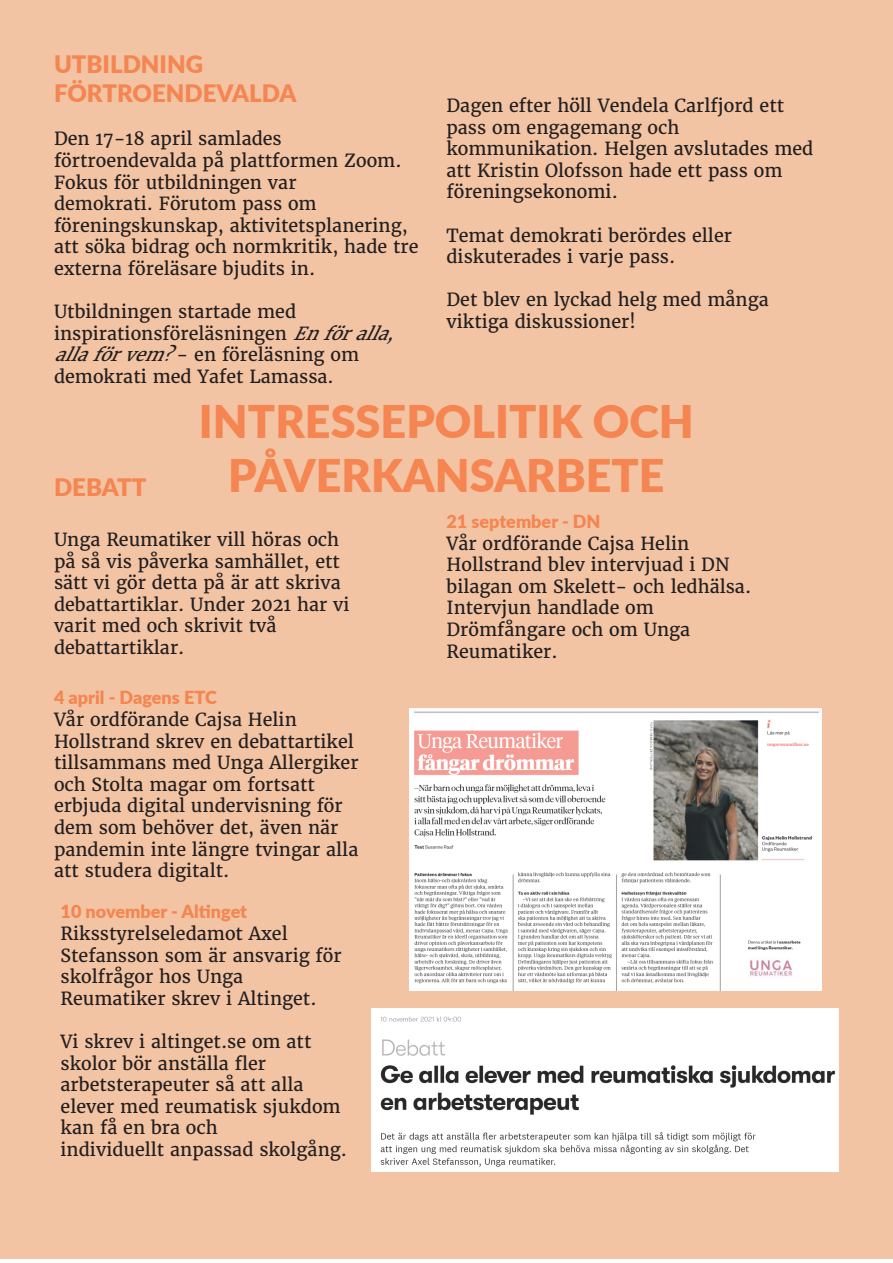
<style>
.page{position:relative;width:893px;height:1263px;background:#fff}
.page>*{position:absolute;margin:0;border:0;box-sizing:border-box;transform-origin:0 0}
.t1{font:900 45px "Lato";color:#f58551}
.t2{font:900 24px "Lato";color:#f58551}
.t3{font:18px/21.6px "Merriweather";color:#231f20}
.t4{font:900 18px "Lato";color:#f58551}
.s1{font-style:italic}
</style>
<div class="page">
<div style="left:0;top:0;width:893px;height:1259px;background:#f2c4a3"></div>
<img style="left:410px;top:708px;width:411px;height:282px">
<img style="left:371px;top:1008px;width:468px;height:163px">
<p class="t2" style="left:54px;top:47px;width:151px">UTBILDNING</p>
<p class="t2" style="left:54px;top:75px;width:244px">FÖRTROENDEVALDA</p>
<p class="t3" style="left:54px;top:128px;width:229px">Den 17-18 april samlades</p>
<p class="t3" style="left:54px;top:150px;width:349px">förtroendevalda på plattformen Zoom.<br>Fokus för utbildningen var</p>
<p class="t3" style="left:54px;top:193px;width:264px">demokrati. Förutom pass om</p>
<p class="t3" style="left:54px;top:215px;width:366px">föreningskunskap, aktivitetsplanering, att söka bidrag och normkritik, hade tre externa föreläsare bjudits in.</p>
<p class="t3" style="left:54px;top:301px;width:244px">Utbildningen startade med</p>
<p class="t3" style="left:54px;top:323px;width:351px">inspirationsföreläsningen <span class="s1">Enföralla, allaförvem?</span>- en föreläsning om</p>
<p class="t3" style="left:54px;top:366px;width:281px">demokrati med Yafet Lamassa.</p>
<p class="t3" style="left:446px;top:95px;width:339px">Dagen efter höll Vendela Carlfjord ett pass om engagemang och</p>
<p class="t3" style="left:446px;top:138px;width:368px">kommunikation. Helgen avslutades med att Kristin Olofsson hade ett pass om föreningsekonomi.</p>
<p class="t3" style="left:446px;top:224px;width:287px">Temat demokrati berördes eller</p>
<p class="t3" style="left:446px;top:246px;width:230px">diskuterades i varje pass.</p>
<p class="t3" style="left:446px;top:289px;width:324px">Det blev en lyckad helg med många</p>
<p class="t3" style="left:446px;top:311px;width:191px">viktiga diskussioner!</p>
<p class="t1" style="left:199px;top:388px;width:496px">INTRESSEPOLITIK OCH</p>
<p class="t1" style="left:228px;top:442px;width:438px">PÅVERKANSARBETE</p>
<p class="t2" style="left:54px;top:469px;width:94px">DEBATT</p>
<p class="t3" style="left:54px;top:529px;width:288px;text-align:justify">Unga Reumatiker vill höras och på så vis påverka samhället, ett sätt vi gör detta på är att skriva</p>
<p class="t3" style="left:54px;top:593px;width:297px">debattartiklar. Under 2021 har vi</p>
<p class="t3" style="left:54px;top:615px;width:224px">varit med och skrivit två</p>
<p class="t3" style="left:54px;top:637px;width:132px">debattartiklar.</p>
<p class="t4" style="left:54px;top:684px;width:164px">4 april - Dagens ETC</p>
<p class="t3" style="left:54px;top:709px;width:244px">Vår ordförande Cajsa Helin</p>
<p class="t3" style="left:54px;top:730px;width:306px">Hollstrand skrev en debattartikel tillsammans med Unga Allergiker och Stolta magar om fortsatt</p>
<p class="t3" style="left:54px;top:795px;width:306px">erbjuda digital undervisning för dem som behöver det, även när pandemin inte längre tvingar alla att studera digitalt.</p>
<p class="t4" style="left:446px;top:508px;width:156px">21 september - DN</p>
<p class="t3" style="left:446px;top:532px;width:244px">Vår ordförande Cajsa Helin</p>
<p class="t3" style="left:446px;top:554px;width:284px">Hollstrand blev intervjuad i DN</p>
<p class="t3" style="left:446px;top:576px;width:306px">bilagan om Skelett- och ledhälsa.</p>
<p class="t3" style="left:446px;top:597px;width:209px">Intervjun handlade om</p>
<p class="t3" style="left:446px;top:619px;width:245px">Drömfångare och om Unga</p>
<p class="t3" style="left:446px;top:640px;width:113px">Reumatiker.</p>
<p class="t4" style="left:61px;top:898px;width:188px">10 november - Altinget</p>
<p class="t3" style="left:61px;top:923px;width:229px">Riksstyrelseledamot Axel</p>
<p class="t3" style="left:61px;top:944px;width:283px">Stefansson som är ansvarig för</p>
<p class="t3" style="left:61px;top:966px;width:184px">skolfrågor hos Unga</p>
<p class="t3" style="left:61px;top:987px;width:257px">Reumatiker skrev i Altinget.</p>
<p class="t3" style="left:61px;top:1031px;width:252px">Vi skrev i altinget.se om att skolor bör anställa fler</p>
<p class="t3" style="left:61px;top:1074px;width:282px">arbetsterapeuter så att alla elever med reumatisk sjukdom kan få en bra och</p>
<p class="t3" style="left:61px;top:1139px;width:288px">individuellt anpassad skolgång.</p>
</div>
